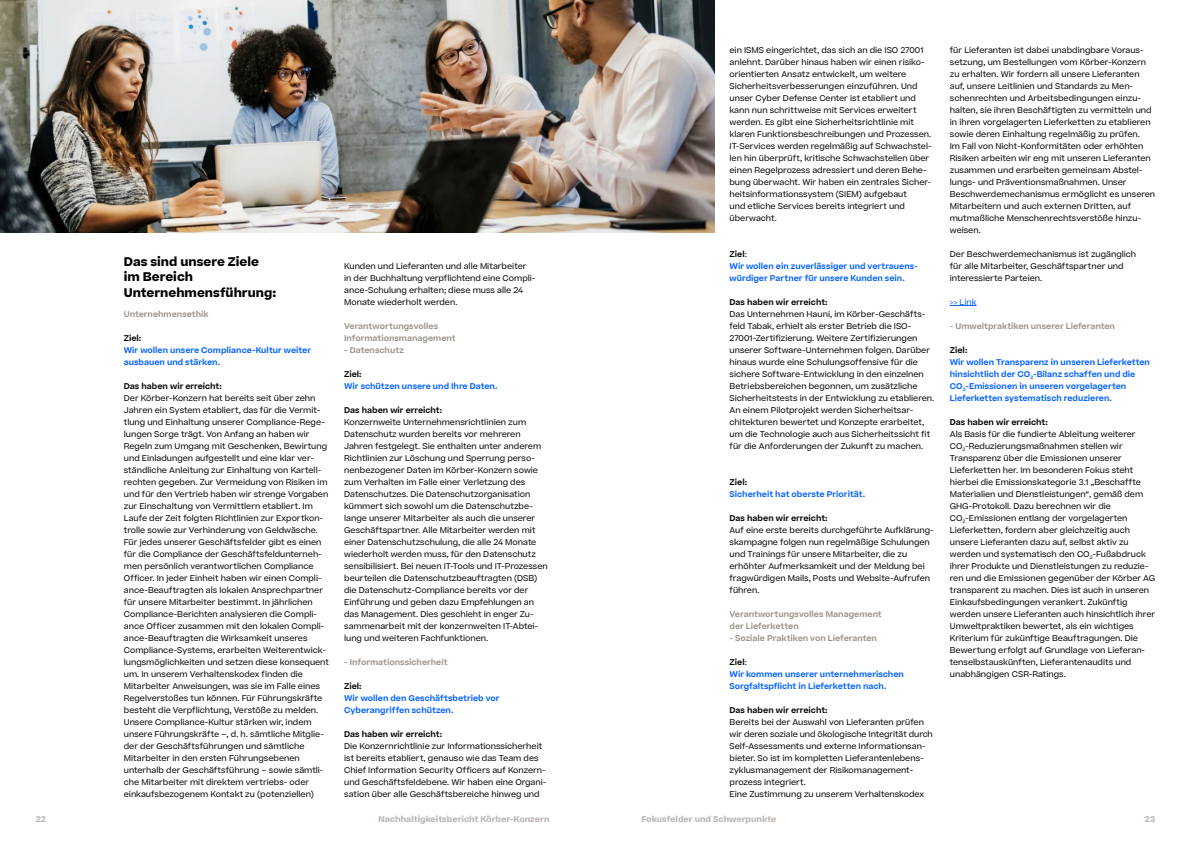
<style>
.page{position:relative;width:1191px;height:842px;background:#fff}
.page>*{position:absolute;margin:0;border:0;box-sizing:border-box;transform-origin:0 0}
.t1{font:700 12px/15.6px "Koerber";color:#000}
.t2{font:8px/12px "Koerber";color:#000}
.t3{font:600 8px/12px "Koerber";color:#0060ff}
.t4{font:600 8px/12px "Koerber";color:#99928a}
.t5{font:600 8px "Koerber";color:#000}
.t6{font:700 8px "Koerber";color:#beb7b3}
.t7{font:8px "Koerber";color:#0060ff}
.s1{color:#000}
.s2{font-weight:400;color:#000}
</style>
<div class="page">
<svg style="left:950px;top:305px;width:26px;height:1px"></svg>
<img style="left:0;top:0;width:714px;height:233px">
<h1 class="t1" style="left:124px;top:254px;width:154px">Das sind unsere Ziele im Bereich<br>Unternehmensführung:</h1>
<p class="t4" style="left:124px;top:308px;width:86px">Unternehmensethik</p>
<p class="t5" style="left:124px;top:333px;width:19px">Ziel:</p>
<p class="t3" style="left:124px;top:344px;width:189px">Wir wollen unsere Compliance-Kultur weiter ausbauen und stärken.</p>
<p class="t5" style="left:124px;top:381px;width:100px">Das haben wir erreicht:</p>
<p class="t2" style="left:124px;top:392px;width:207px">Der Körber-Konzern hat bereits seit über zehn Jahren ein System etabliert, das für die Vermit&shy;tlung und Einhaltung unserer Compliance-Rege&shy;lungen Sorge trägt. Von Anfang an haben wir Regeln zum Umgang mit Geschenken, Bewirtung und Einladungen aufgestellt und eine klar ver&shy;ständliche Anleitung zur Einhaltung von Kartell&shy;rechten gegeben. Zur Vermeidung von Risiken im und für den Vertrieb haben wir strenge Vorgaben zur Einschaltung von Vermittlern etabliert. Im Laufe der Zeit folgten Richtlinien zur Exportkon&shy;trolle sowie zur Verhinderung von Geldwäsche.<br>Für jedes unserer Geschäftsfelder gibt es einen für die Compliance der Geschäftsfeldunterneh&shy;men persönlich verantwortlichen Compliance Officer. In jeder Einheit haben wir einen Compli&shy;ance-Beauftragten als lokalen Ansprechpartner für unsere Mitarbeiter bestimmt. In jährlichen Compliance-Berichten analysieren die Compli&shy;ance Officer zusammen mit den lokalen Compli&shy;ance-Beauftragten die Wirksamkeit unseres Compliance-Systems, erarbeiten Weiterentwick&shy;lungsmöglichkeiten und setzen diese konsequent um. In unserem Verhaltenskodex finden die Mitarbeiter Anweisungen, was sie im Falle eines Regelverstoßes tun können. Für Führungskräfte besteht die Verpflichtung, Verstöße zu melden.<br>Unsere Compliance-Kultur stärken wir, indem unsere Führungskräfte –, d. h. sämtliche Mitglie&shy;der der Geschäftsführungen und sämtliche Mitarbeiter in den ersten Führungsebenen unterhalb der Geschäftsführung – sowie sämtli&shy;che Mitarbeiter mit direktem vertriebs- oder einkaufsbezogenem Kontakt zu (potenziellen)</p>
<p class="t2" style="left:344px;top:260px;width:193px">Kunden und Lieferanten und alle Mitarbeiter in der Buchhaltung verpflichtend eine Compli&shy;ance-Schulung erhalten; diese muss alle 24<br>Monate wiederholt werden.</p>
<p class="t4" style="left:344px;top:320px;width:113px">Verantwortungsvolles<br>Informationsmanagement</p>
<p class="t4" style="left:344px;top:344px;width:61px">- Datenschutz</p>
<p class="t5" style="left:344px;top:369px;width:19px">Ziel:</p>
<p class="t3" style="left:344px;top:380px;width:155px">Wir schützen unsere und Ihre Daten.</p>
<p class="t5" style="left:344px;top:405px;width:100px">Das haben wir erreicht:</p>
<p class="t2" style="left:344px;top:416px;width:205px">Konzernweite Unternehmensrichtlinien zum Datenschutz wurden bereits vor mehreren Jahren festgelegt. Sie enthalten unter anderem Richtlinien zur Löschung und Sperrung perso&shy;nenbezogener Daten im Körber-Konzern sowie zum Verhalten im Falle einer Verletzung des Datenschutzes. Die Datenschutzorganisation kümmert sich sowohl um die Datenschutzbe&shy;lange unserer Mitarbeiter als auch die unserer Geschäftspartner. Alle Mitarbeiter werden mit einer Datenschutzschulung, die alle 24 Monate wiederholt werden muss, für den Datenschutz sensibilisiert. Bei neuen IT-Tools und IT-Prozessen beurteilen die Datenschutzbeauftragten (DSB) die Datenschutz-Compliance bereits vor der Einführung und geben dazu Empfehlungen an das Management. Dies geschieht in enger Zu&shy;sammenarbeit mit der konzernweiten IT-Abtei&shy;lung und weiteren Fachfunktionen.</p>
<p class="t4" style="left:344px;top:656px;width:105px">- Informationssicherheit</p>
<p class="t5" style="left:344px;top:681px;width:19px">Ziel:</p>
<p class="t3" style="left:344px;top:692px;width:157px">Wir wollen den Geschäftsbetrieb vor<br>Cyberangriffen schützen.</p>
<p class="t5" style="left:344px;top:729px;width:100px">Das haben wir erreicht:</p>
<p class="t2" style="left:344px;top:740px;width:204px">Die Konzernrichtlinie zur Informationssicherheit ist bereits etabliert, genauso wie das Team des Chief Information Security Officers auf Konzern&shy;und Geschäftsfeldebene. Wir haben eine Organi&shy;sation über alle Geschäftsbereiche hinweg und</p>
<p class="t2" style="left:729px;top:44px;width:204px">ein ISMS eingerichtet, das sich an die ISO 27001 anlehnt. Darüber hinaus haben wir einen risiko&shy;orientierten Ansatz entwickelt, um weitere Sicherheitsverbesserungen einzuführen. Und unser Cyber Defense Center ist etabliert und kann nun schrittweise mit Services erweitert werden. Es gibt eine Sicherheitsrichtlinie mit klaren Funktionsbeschreibungen und Prozessen.<br>IT-Services werden regelmäßig auf Schwachstel&shy;len hin überprüft, kritische Schwachstellen über einen Regelprozess adressiert und deren Behe&shy;bung überwacht. Wir haben ein zentrales Sicher&shy;heitsinformationssystem (SIEM) aufgebaut<br>und etliche Services bereits integriert und überwacht.</p>
<p class="t3" style="left:729px;top:248px;width:190px"><span class="s1">Ziel</span><span class="s2">:<br></span>Wir wollen ein zuverlässiger und vertrauens&shy;würdiger Partner für unsere Kunden sein.</p>
<p class="t5" style="left:729px;top:297px;width:100px">Das haben wir erreicht:</p>
<p class="t2" style="left:729px;top:308px;width:206px">Das Unternehmen Hauni, im Körber-Geschäfts&shy;feld Tabak, erhielt als erster Betrieb die ISO-27001-Zertifizierung. Weitere Zertifizierungen unserer Software-Unternehmen folgen. Darüber hinaus wurde eine Schulungsoffensive für die sichere Software-Entwicklung in den einzelnen Betriebsbereichen begonnen, um zusätzliche Sicherheitstests in der Entwicklung zu etablieren.<br>An einem Pilotprojekt werden Sicherheitsar&shy;chitekturen bewertet und Konzepte erarbeitet, um die Technologie auch aus Sicherheitssicht fit für die Anforderungen der Zukunft zu machen.</p>
<p class="t5" style="left:729px;top:477px;width:19px">Ziel:</p>
<p class="t3" style="left:729px;top:488px;width:137px">Sicherheit hat oberste Priorität.</p>
<p class="t5" style="left:729px;top:513px;width:100px">Das haben wir erreicht:</p>
<p class="t2" style="left:729px;top:524px;width:206px">Auf eine erste bereits durchgeführte Aufklärung&shy;skampagne folgen nun regelmäßige Schulungen und Trainings für unsere Mitarbeiter, die zu erhöhter Aufmerksamkeit und der Meldung bei fragwürdigen Mails, Posts und Website-Aufrufen führen.</p>
<p class="t4" style="left:729px;top:608px;width:154px">Verantwortungsvolles Management der Lieferketten</p>
<p class="t4" style="left:729px;top:632px;width:149px">- Soziale Praktiken von Lieferanten</p>
<p class="t3" style="left:729px;top:656px;width:176px"><span class="s1">Ziel</span><span class="s2">:<br></span>Wir kommen unserer unternehmerischen<br>Sorgfaltspflicht in Lieferketten nach.</p>
<p class="t5" style="left:729px;top:705px;width:100px">Das haben wir erreicht:</p>
<p class="t2" style="left:729px;top:716px;width:205px">Bereits bei der Auswahl von Lieferanten prüfen wir deren soziale und ökologische Integrität durch Self-Assessments und externe Informationsan&shy;bieter. So ist im kompletten Lieferantenlebens&shy;zyklusmanagement der Risikomanagement&shy;prozess integriert.<br>Eine Zustimmung zu unserem Verhaltenskodex</p>
<p class="t2" style="left:950px;top:44px;width:207px">für Lieferanten ist dabei unabdingbare Voraus&shy;setzung, um Bestellungen vom Körber-Konzern zu erhalten. Wir fordern all unsere Lieferanten auf, unsere Leitlinien und Standards zu Men&shy;schenrechten und Arbeitsbedingungen einzu&shy;halten, sie ihren Beschäftigten zu vermitteln und in ihren vorgelagerten Lieferketten zu etablieren sowie deren Einhaltung regelmäßig zu prüfen.<br>Im Fall von Nicht-Konformitäten oder erhöhten Risiken arbeiten wir eng mit unseren Lieferanten zusammen und erarbeiten gemeinsam Abstel&shy;lungs- und Präventionsmaßnahmen. Unser Beschwerdemechanismus ermöglicht es unseren Mitarbeitern und auch externen Dritten, auf mutmaßliche Menschenrechtsverstöße hinzu&shy;weisen.</p>
<p class="t2" style="left:950px;top:248px;width:188px">Der Beschwerdemechanismus ist zugänglich für alle Mitarbeiter, Geschäftspartner und interessierte Parteien.</p>
<p class="t7" style="left:950px;top:297px;width:28px">&gt;&gt; Link</p>
<p class="t4" style="left:950px;top:320px;width:167px">- Umweltpraktiken unserer Lieferanten</p>
<p class="t5" style="left:950px;top:345px;width:19px">Ziel:</p>
<p class="t3" style="left:949px;top:356px;width:202px">Wir wollen Transparenz in unseren Lieferketten hinsichtlich der CO<sub>2</sub>-Bilanz schaffen und die CO<sub>2</sub>-Emissionen in unseren vorgelagerten Lieferketten systematisch reduzieren.</p>
<p class="t5" style="left:949px;top:417px;width:100px">Das haben wir erreicht:</p>
<p class="t2" style="left:949px;top:428px;width:207px">Als Basis für die fundierte Ableitung weiterer CO<sub>2</sub>-Reduzierungsmaßnahmen stellen wir Transparenz über die Emissionen unserer Lieferketten her. Im besonderen Fokus steht hierbei die Emissionskategorie 3.1 „Beschaffte Materialien und Dienstleistungen“, gemäß dem GHG-Protokoll. Dazu berechnen wir die CO<sub>2</sub>-Emissionen entlang der vorgelagerten Lieferketten, fordern aber gleichzeitig auch unsere Lieferanten dazu auf, selbst aktiv zu werden und systematisch den CO<sub>2</sub>-Fußabdruck ihrer Produkte und Dienstleistungen zu reduzie&shy;ren und die Emissionen gegenüber der Körber AG transparent zu machen. Dies ist auch in unseren Einkaufsbedingungen verankert. Zukünftig werden unsere Lieferanten auch hinsichtlich ihrer Umweltpraktiken bewertet, als ein wichtiges Kriterium für zukünftige Beauftragungen. Die Bewertung erfolgt auf Grundlage von Lieferan&shy;tenselbstauskünften, Lieferantenaudits und unabhängigen CSR-Ratings.</p>
<p class="t6" style="left:36px;top:814px;width:12px">22</p>
<p class="t6" style="left:378px;top:814px;width:173px">Nachhaltigkeitsbericht Körber-Konzern</p>
<p class="t6" style="left:1144px;top:814px;width:12px">23</p>
<p class="t6" style="left:641px;top:814px;width:136px">Fokusfelder und Schwerpunkte</p>
</div>
